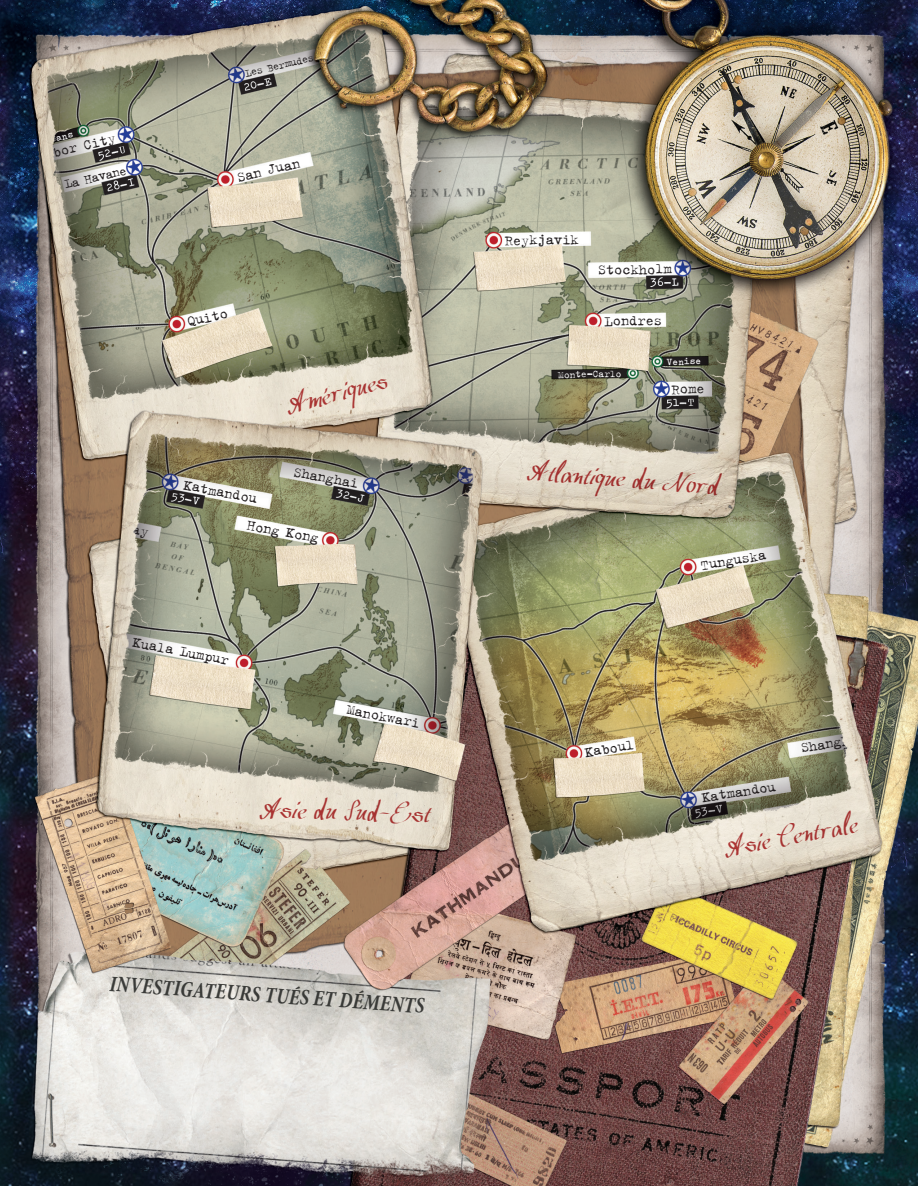
<style>
.page{position:relative;width:918px;height:1186px;background:#fff}
.page>*{position:absolute;margin:0;border:0;box-sizing:border-box;transform-origin:0 0}
.t1{font:24px "Wolgast Script";color:#ab171a}
.t2{font:italic 700 condensed 22.5px "Minion Pro";color:#2e2f2d;scale:.9 1}
.Names{font:15px "Typical Writer";color:#231f20}
.Names-2{font:13.5px "Typical Writer";color:#231f20}
.Side-story_Labels{font:700 12.75px "Splendid 66";color:#fcfcfc}
.Names-3{font:11.25px "Typical Writer";color:#231f20}
.Side-story_Labels-2{font:10.5px "Typical Writer EDGE";color:#fcfcfc}
</style>
<div class="page">
<img style="left:0;top:0;width:918px;height:1186px">
<p class="Names" style="left:43px;top:146px;width:75px;rotate:-13deg">Ybor City</p>
<p class="Names-2" style="left:63px;top:177px;width:65px;rotate:-13deg">La Havane</p>
<p class="Names-3" style="left:243px;top:67px;width:73px;rotate:-13deg">Les Bermudes</p>
<p class="Names" style="left:235px;top:169px;width:67px;rotate:-13deg">San Juan</p>
<p class="Names" style="left:185px;top:314px;width:43px;rotate:-13deg">Quito</p>
<h1 class="t1" style="left:282px;top:391px;width:106px;rotate:-14deg">Amériques</h1>
<p class="Names" style="left:185px;top:476px;width:76px;rotate:11deg">Katmandou</p>
<p class="Names" style="left:295px;top:463px;width:68px;rotate:11deg">Shanghai</p>
<p class="Names" style="left:249px;top:516px;width:75px;rotate:11deg">Hong Kong</p>
<p class="Names" style="left:134px;top:633px;width:100px;rotate:11deg">Kuala Lumpur</p>
<p class="Names" style="left:348px;top:701px;width:76px;rotate:11deg">Manokwari</p>
<h1 class="t1" style="left:260px;top:794px;width:173px;rotate:2deg">Asie du Sud-Est</h1>
<h2 class="t2" style="left:111px;top:968px;width:352px;rotate:4deg">INVESTIGATEURS TUÉS ET DÉMENTS</h2>
<p class="Names" style="left:504px;top:232px;width:76px;rotate:-1deg">Reykjavik</p>
<p class="Names" style="left:597px;top:262px;width:76px;rotate:-1deg">Stockholm</p>
<p class="Names" style="left:604px;top:313px;width:60px;rotate:-1deg">Londres</p>
<p class="Side-story_Labels" style="left:666px;top:355px;width:37px;rotate:-1deg">Venise</p>
<p class="Side-story_Labels-2" style="left:558px;top:369px;width:65px;rotate:-1deg">Monte-Carlo</p>
<p class="Names" style="left:671px;top:381px;width:35px;rotate:-1deg">Rome</p>
<h1 class="t1" style="left:528px;top:455px;width:196px;rotate:5deg">Atlantique du Nord</h1>
<p class="Names" style="left:583px;top:744px;width:52px;rotate:-9deg">Kaboul</p>
<p class="Names" style="left:699px;top:557px;width:68px;rotate:-9deg">Tunguska</p>
<p class="Names" style="left:700px;top:789px;width:76px;rotate:-9deg">Katmandou</p>
<p class="Names" style="left:799px;top:740px;width:68px;rotate:-9deg">Shanghai</p>
<h1 class="t1" style="left:721px;top:833px;width:138px;rotate:-10deg">Asie Centrale</h1>
</div>
